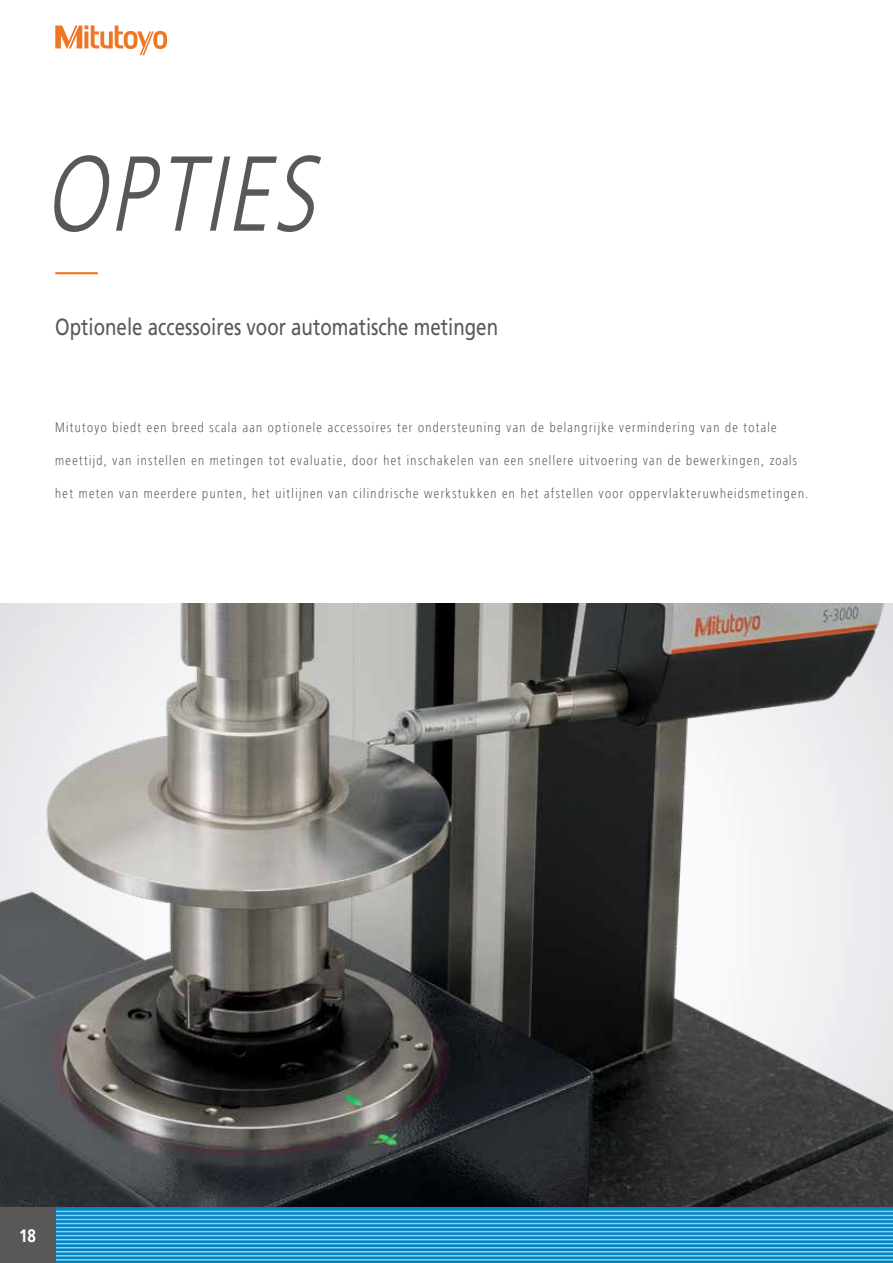
<style>
.page{position:relative;width:893px;height:1263px;background:#fff}
.page>*{position:absolute;margin:0;border:0;box-sizing:border-box;transform-origin:0 0}
.t1{font:italic 300 106.35px "Mitutoyo Frutiger";color:#5a5757}
.t2{font:23.4px "Mitutoyo Frutiger";color:#5a5757}
.t3{font:700 18px "Mitutoyo Frutiger";color:#fff}
.t4{font:300 13.5px "Mitutoyo Frutiger";letter-spacing:.1em;color:#5a5757}
</style>
<div class="page">
<img style="left:0;top:604px;width:893px;height:604px">
<hr style="left:55px;top:272px;width:43px;height:2px;background:#ee7625">
<svg style="left:55px;top:1208px;width:838px;height:55px;background:#188fc8"></svg>
<hr style="left:0;top:1211px;width:893px;height:1px;background:#fff">
<hr style="left:0;top:1215px;width:893px;height:1px;background:#fff">
<hr style="left:0;top:1219px;width:893px;height:1px;background:#fff">
<hr style="left:0;top:1223px;width:893px;height:1px;background:#fff">
<hr style="left:0;top:1227px;width:893px;height:1px;background:#fff">
<hr style="left:0;top:1231px;width:893px;height:1px;background:#fff">
<hr style="left:0;top:1235px;width:893px;height:1px;background:#fff">
<hr style="left:0;top:1239px;width:893px;height:1px;background:#fff">
<hr style="left:0;top:1243px;width:893px;height:1px;background:#fff">
<hr style="left:0;top:1247px;width:893px;height:1px;background:#fff">
<hr style="left:0;top:1251px;width:893px;height:1px;background:#fff">
<hr style="left:0;top:1255px;width:893px;height:1px;background:#fff">
<hr style="left:0;top:1259px;width:893px;height:1px;background:#fff">
<div style="left:0;top:1208px;width:55px;height:55px;background:#5a5757"></div>
<svg style="left:55px;top:26px;width:112px;height:29px"></svg>
<h1 class="t1" style="left:44px;top:133px;width:296px">OPTIES</h1>
<h2 class="t2" style="left:55px;top:312px;width:444px">Optionele accessoires voor automatische metingen</h2>
<p class="t4" style="left:55px;top:420px;width:723px">Mitutoyo biedt een breed scala aan optionele accessoires ter ondersteuning van de belangrijke vermindering van de totale</p>
<p class="t4" style="left:55px;top:453px;width:743px">meettijd, van instellen en metingen tot evaluatie, door het inschakelen van een snellere uitvoering van de bewerkingen, zoals</p>
<p class="t4" style="left:55px;top:486px;width:755px">het meten van meerdere punten, het uitlijnen van cilindrische werkstukken en het afstellen voor oppervlakteruwheidsmetingen.</p>
<h3 class="t3" style="left:19px;top:1225px;width:19px">18</h3>
</div>
